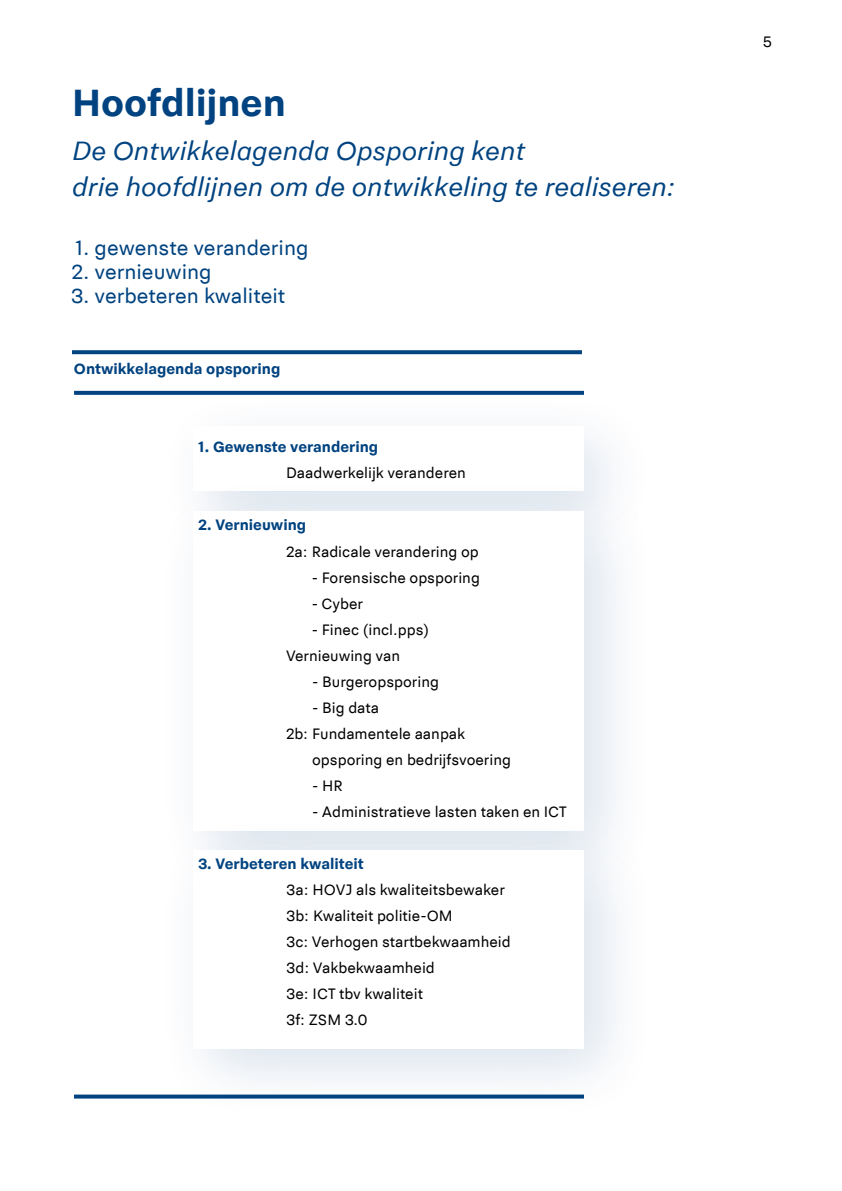
<style>
.page{position:relative;width:842px;height:1191px;background:#fff}
.page>*{position:absolute;margin:0;border:0;box-sizing:border-box;transform-origin:0 0}
.t1{font:700 40px "Politie Sans";color:#004380}
.t2{font:italic 28px/36px "Politie Sans";color:#004380}
.t3{font:22px "Politie Sans";color:#004380}
.t4{font:16px/26px "Politie Sans";color:#000}
.t5{font:700 16px "Politie Sans";color:#004380}
</style>
<div class="page">
<svg style="left:74px;top:391px;width:510px;height:4px;background:#094984"></svg>
<div style="left:155px;top:474px;width:502px;height:429px;background:#004380;opacity:.15"></div>
<div style="left:193px;top:512px;width:391px;height:319px;background:#fff"></div>
<div style="left:155px;top:812px;width:502px;height:310px;background:#004380;opacity:.15"></div>
<div style="left:193px;top:850px;width:391px;height:199px;background:#fff"></div>
<svg style="left:72px;top:350px;width:510px;height:4px;background:#0d4c86"></svg>
<svg style="left:74px;top:1094px;width:510px;height:4px;background:#245d91"></svg>
<h1 class="t1" style="left:72px;top:79px;width:215px">Hoofdlijnen</h1>
<h2 class="t2" style="left:72px;top:133px;width:605px">De Ontwikkelagenda Opsporing kent<br>drie hoofdlijnen om de ontwikkeling te realiseren:</h2>
<h3 class="t3" style="left:75px;top:235px;width:235px">1. gewenste verandering</h3>
<h3 class="t3" style="left:71px;top:259px;width:142px">2. vernieuwing</h3>
<h3 class="t3" style="left:71px;top:283px;width:216px">3. verbeteren kwaliteit</h3>
<p class="t5" style="left:74px;top:359px;width:208px">Ontwikkelagenda opsporing</p>
<p class="t5" style="left:198px;top:437px;width:182px">1. Gewenste verandering</p>
<p class="t4" style="left:286px;top:460px;width:181px">Daadwerkelijk veranderen</p>
<p class="t5" style="left:198px;top:515px;width:110px">2. Vernieuwing</p>
<p class="t4" style="left:286px;top:538px;width:194px">2a: Radicale verandering op</p>
<p class="t4" style="left:312px;top:564px;width:170px">- Forensische opsporing</p>
<p class="t4" style="left:312px;top:590px;width:53px">- Cyber</p>
<p class="t4" style="left:286px;top:616px;width:144px;text-indent:26px">- Finec (incl.pps)<br>Vernieuwing van</p>
<p class="t4" style="left:286px;top:668px;width:154px">- Burgeropsporing</p>
<p class="t4" style="left:286px;top:694px;width:95px">- Big data</p>
<p class="t4" style="left:286px;top:720px;width:181px">2b: Fundamentele aanpak</p>
<p class="t4" style="left:312px;top:746px;width:200px">opsporing en bedrijfsvoering</p>
<p class="t4" style="left:286px;top:772px;width:58px">- HR</p>
<p class="t4" style="left:286px;top:798px;width:283px">- Administratieve lasten taken en ICT</p>
<p class="t5" style="left:198px;top:853px;width:167px">3. Verbeteren kwaliteit</p>
<p class="t4" style="left:286px;top:876px;width:226px">3a: HOVJ als kwaliteitsbewaker<br>3b: Kwaliteit politie-OM<br>3c: Verhogen startbekwaamheid<br>3d: Vakbekwaamheid<br>3e: ICT tbv kwaliteit<br>3f: ZSM 3.0</p>
<p class="t4" style="left:763px;top:29px;width:11px">5</p>
</div>
